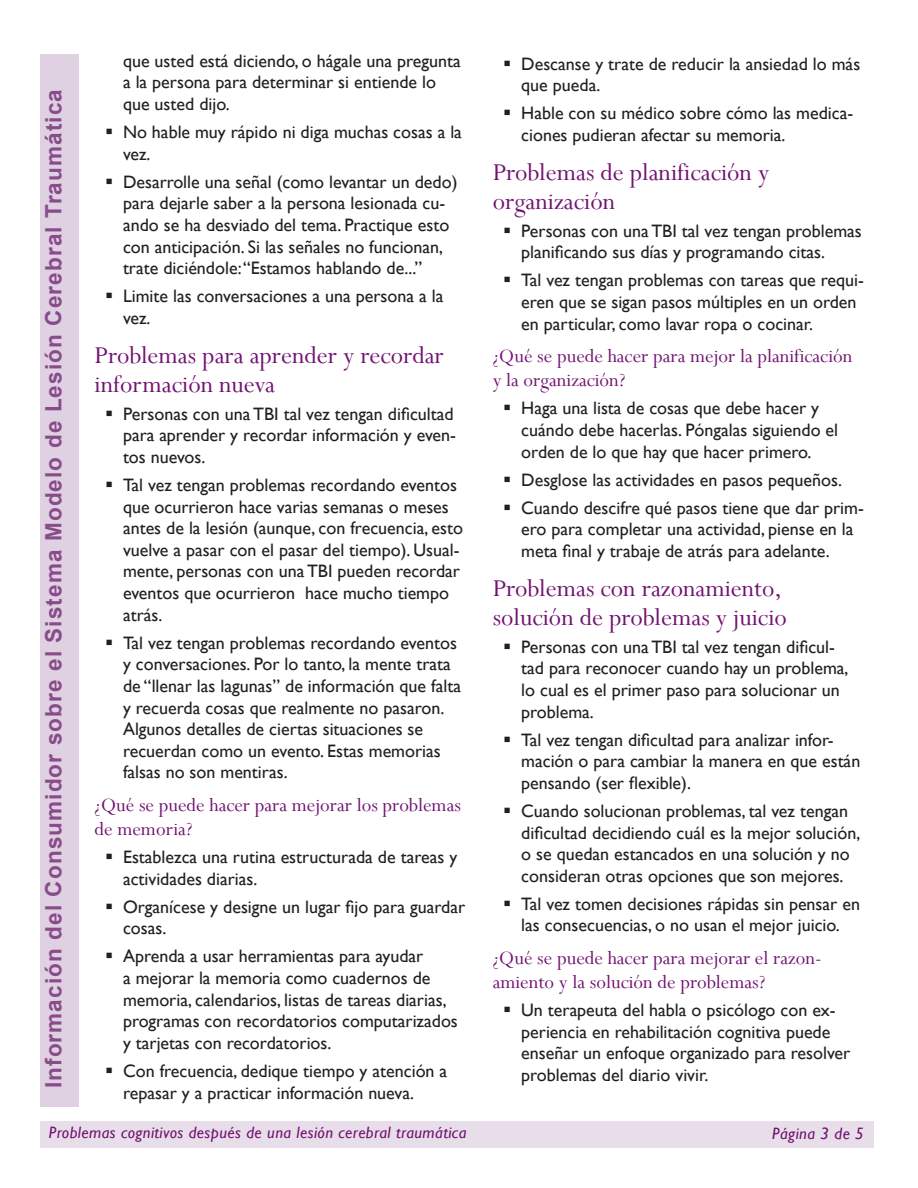
<style>
.page{position:relative;width:918px;height:1188px;background:#fff}
.page>*{position:absolute;margin:0;border:0;box-sizing:border-box;transform-origin:0 0}
.Subhead_1{font:27px/28.5px "Perpetua";color:#711271}
.t1{font:700 22.5px "Arial";letter-spacing:.05em;color:#884c8a}
.Subhead_2{font:21px/24px "Perpetua";color:#711271}
.Bullet_1{font:18px/21.6px "Gill Sans";color:#231f20}
.footer_text{font:italic 16.5px "Gill Sans";letter-spacing:.025em;color:#711271}
</style>
<div class="page">
<div style="left:40px;top:54px;width:38px;height:1053px;background:#dfd0e2"></div>
<div style="left:40px;top:1121px;width:834px;height:27px;background:#e8deea"></div>
<p class="t1" style="left:39px;top:1088px;width:1001px;rotate:-90deg">Información del Consumidor sobre el Sistema Modelo de Lesión Cerebral Traumática</p>
<p class="Bullet_1" style="left:123px;top:50px;width:339px">que usted está diciendo, o hágale una pregunta a la persona para determinar si entiende lo que usted dijo.</p>
<p class="Bullet_1" style="left:123px;top:122px;width:341px">No hable muy rápido ni diga muchas cosas a la vez.</p>
<p class="Bullet_1" style="left:123px;top:171px;width:336px">Desarrolle una señal (como levantar un dedo) para dejarle saber a la persona lesionada cu&shy;ando se ha desviado del tema. Practique esto con anticipación. Si las señales no funcionan, trate diciéndole: “Estamos hablando de...”</p>
<p class="Bullet_1" style="left:123px;top:286px;width:322px">Limite las conversaciones a una persona a la vez.</p>
<p class="Subhead_1" style="left:94px;top:341px;width:351px">Problemas para aprender y recordar información nueva</p>
<p class="Bullet_1" style="left:123px;top:403px;width:335px">Personas con una TBI tal vez tengan dificultad para aprender y recordar información y even&shy;tos nuevos.</p>
<p class="Bullet_1" style="left:123px;top:475px;width:342px">Tal vez tengan problemas recordando eventos que ocurrieron hace varias semanas o meses antes de la lesión (aunque, con frecuencia, esto vuelve a pasar con el pasar del tiempo). Usual&shy;mente, personas con una TBI pueden recordar eventos que ocurrieron hace mucho tiempo atrás.</p>
<p class="Bullet_1" style="left:123px;top:632px;width:340px">Tal vez tengan problemas recordando eventos y conversaciones. Por lo tanto, la mente trata de “llenar las lagunas” de información que falta y recuerda cosas que realmente no pasaron.<br>Algunos detalles de ciertas situaciones se recuerdan como un evento. Estas memorias falsas no son mentiras.</p>
<p class="Subhead_2" style="left:94px;top:793px;width:368px">¿Qué se puede hacer para mejorar los problemas de memoria?</p>
<p class="Bullet_1" style="left:123px;top:847px;width:336px">Establezca una rutina estructurada de tareas y actividades diarias.</p>
<p class="Bullet_1" style="left:123px;top:896px;width:344px">Organícese y designe un lugar fijo para guardar cosas.</p>
<p class="Bullet_1" style="left:123px;top:946px;width:336px">Aprenda a usar herramientas para ayudar<br>a mejorar la memoria como cuadernos de memoria, calendarios, listas de tareas diarias, programas con recordatorios computarizados y tarjetas con recordatorios.</p>
<p class="Bullet_1" style="left:123px;top:1060px;width:326px">Con frecuencia, dedique tiempo y atención a repasar y a practicar información nueva.</p>
<p class="footer_text" style="left:49px;top:1123px;width:419px">Problemas cognitivos después de una lesión cerebral traumática</p>
<p class="Bullet_1" style="left:521px;top:53px;width:341px">Descanse y trate de reducir la ansiedad lo más que pueda.</p>
<p class="Bullet_1" style="left:521px;top:103px;width:333px">Hable con su médico sobre cómo las medica&shy;ciones pudieran afectar su memoria.</p>
<p class="Subhead_1" style="left:493px;top:158px;width:278px">Problemas de planificación y organización</p>
<p class="Bullet_1" style="left:521px;top:220px;width:342px">Personas con una TBI tal vez tengan problemas planificando sus días y programando citas.</p>
<p class="Bullet_1" style="left:521px;top:270px;width:344px">Tal vez tengan problemas con tareas que requi&shy;eren que se sigan pasos múltiples en un orden en particular, como lavar ropa o cocinar.</p>
<p class="Subhead_2" style="left:493px;top:344px;width:361px">¿Qué se puede hacer para mejor la planificación y la organización?</p>
<p class="Bullet_1" style="left:521px;top:398px;width:318px">Haga una lista de cosas que debe hacer y cuándo debe hacerlas. Póngalas siguiendo el orden de lo que hay que hacer primero.</p>
<p class="Bullet_1" style="left:521px;top:469px;width:322px">Desglose las actividades en pasos pequeños.</p>
<p class="Bullet_1" style="left:521px;top:497px;width:344px">Cuando descifre qué pasos tiene que dar prim&shy;ero para completar una actividad, piense en la meta final y trabaje de atrás para adelante.</p>
<p class="Subhead_1" style="left:493px;top:574px;width:296px">Problemas con razonamiento, solución de problemas y juicio</p>
<p class="Bullet_1" style="left:521px;top:636px;width:329px">Personas con una TBI tal vez tengan dificul&shy;tad para reconocer cuando hay un problema, lo cual es el primer paso para solucionar un problema.</p>
<p class="Bullet_1" style="left:521px;top:729px;width:341px">Tal vez tengan dificultad para analizar infor&shy;mación o para cambiar la manera en que están pensando (ser flexible).</p>
<p class="Bullet_1" style="left:521px;top:800px;width:341px">Cuando solucionan problemas, tal vez tengan dificultad decidiendo cuál es la mejor solución, o se quedan estancados en una solución y no consideran otras opciones que son mejores.</p>
<p class="Bullet_1" style="left:521px;top:893px;width:340px">Tal vez tomen decisiones rápidas sin pensar en las consecuencias, o no usan el mejor juicio.</p>
<p class="Subhead_2" style="left:493px;top:946px;width:330px">¿Qué se puede hacer para mejorar el razon&shy;amiento y la solución de problemas?</p>
<p class="Bullet_1" style="left:521px;top:1000px;width:331px">Un terapeuta del habla o psicólogo con ex&shy;periencia en rehabilitación cognitiva puede enseñar un enfoque organizado para resolver problemas del diario vivir.</p>
<p class="footer_text" style="left:772px;top:1123px;width:93px">Página 3 de 5</p>
</div>
